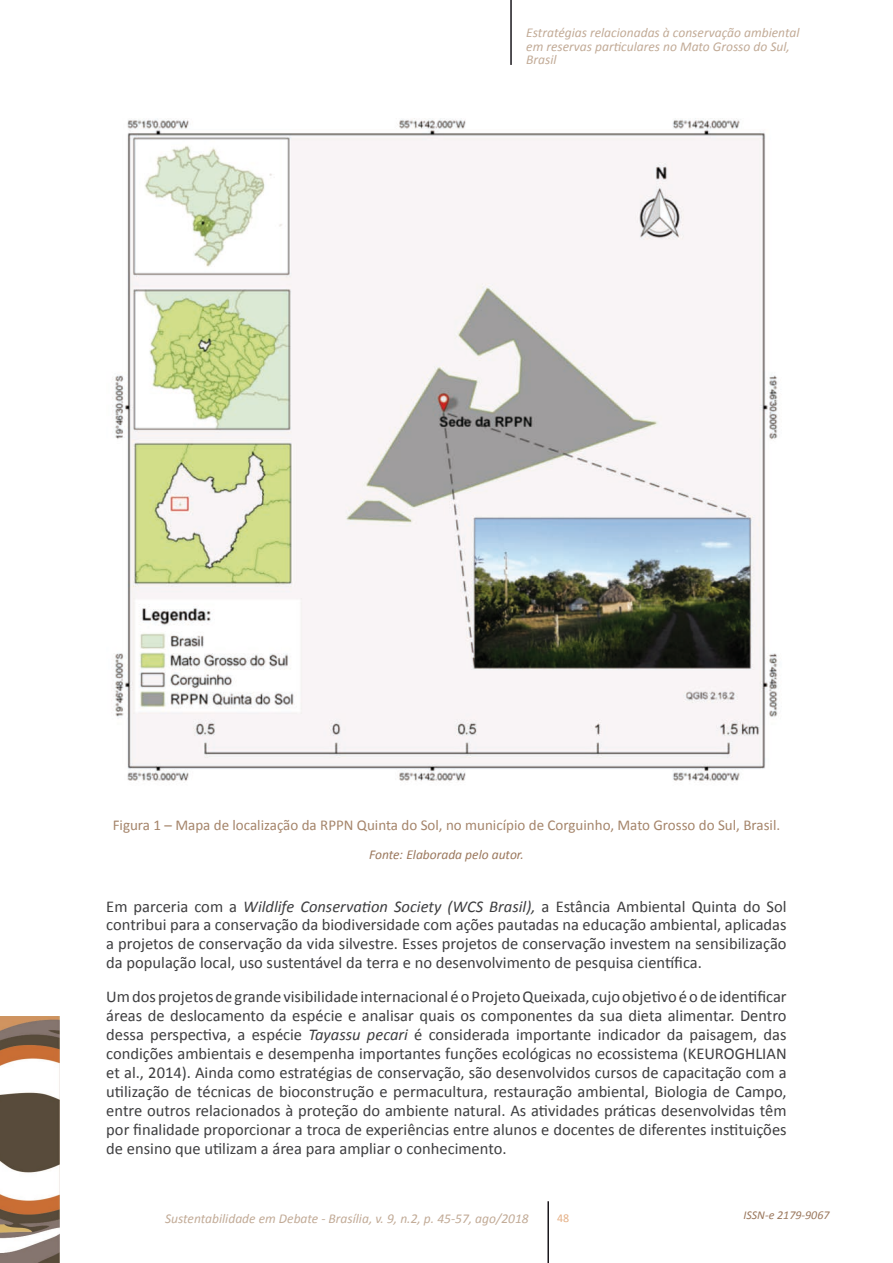
<style>
.page{position:relative;width:893px;height:1263px;background:#fff}
.page>*{position:absolute;margin:0;border:0;box-sizing:border-box;transform-origin:0 0}
.t1{font:16.5px/18.9px "Calibri";color:#3e3e40;text-align:justify}
.t2{font:15px "Calibri";color:#a5856b}
.t3{font:italic 13.5px/13.5px "Calibri";color:#c2ab97}
.t4{font:italic 13.5px "Calibri";color:#9b785d}
.t5{font:italic 12px "Calibri";color:#9b785d}
.t6{font:12px "Calibri";color:#e5b086}
.s1{font-style:italic}
</style>
<div class="page">
<hr style="left:510px;top:0;width:2px;height:65px;background:#1a171c">
<img style="left:0;top:1016px;width:60px;height:247px">
<hr style="left:547px;top:1201px;width:2px;height:62px;background:#1a171c">
<img style="left:115px;top:118px;width:663px;height:663px">
<p class="t3" style="left:526px;top:26px;width:275px">Estratégias relacionadas à conservação ambiental em reservas particulares no Mato Grosso do Sul,<br>Brasil</p>
<p class="t2" style="left:113px;top:816px;width:669px">Figura 1 – Mapa de localização da RPPN Quinta do Sol, no município de Corguinho, Mato Grosso do Sul, Brasil.</p>
<p class="t4" style="left:369px;top:845px;width:156px">Fonte: Elaborada pelo autor.</p>
<p class="t1" style="left:106px;top:897px;width:682px">Em parceria com a <span class="s1">Wildlife Conservation Society (WCS Brasil),</span> a Estância Ambiental Quinta do Sol contribui para a conservação da biodiversidade com ações pautadas na educação ambiental, aplicadas a projetos de conservação da vida silvestre. Esses projetos de conservação investem na sensibilização da população local, uso sustentável da terra e no desenvolvimento de pesquisa científica.</p>
<p class="t1" style="left:106px;top:987px;width:682px">Um dos projetos de grande visibilidade internacional é o Projeto Queixada, cujo objetivo é o de identificar áreas de deslocamento da espécie e analisar quais os componentes da sua dieta alimentar. Dentro dessa perspectiva, a espécie <span class="s1">Tayassu pecari</span> é considerada importante indicador da paisagem, das condições ambientais e desempenha importantes funções ecológicas no ecossistema (KEUROGHLIAN et al., 2014). Ainda como estratégias de conservação, são desenvolvidos cursos de capacitação com a utilização de técnicas de bioconstrução e permacultura, restauração ambiental, Biologia de Campo, entre outros relacionados à proteção do ambiente natural. As atividades práticas desenvolvidas têm por finalidade proporcionar a troca de experiências entre alunos e docentes de diferentes instituições de ensino que utilizam a área para ampliar o conhecimento.</p>
<p class="t3" style="left:165px;top:1212px;width:365px">Sustentabilidade em Debate - Brasília, v. 9, n.2, p. 45-57, ago/2018</p>
<p class="t5" style="left:743px;top:1207px;width:88px">ISSN-e 2179-9067</p>
<p class="t6" style="left:557px;top:1210px;width:14px">48</p>
</div>
